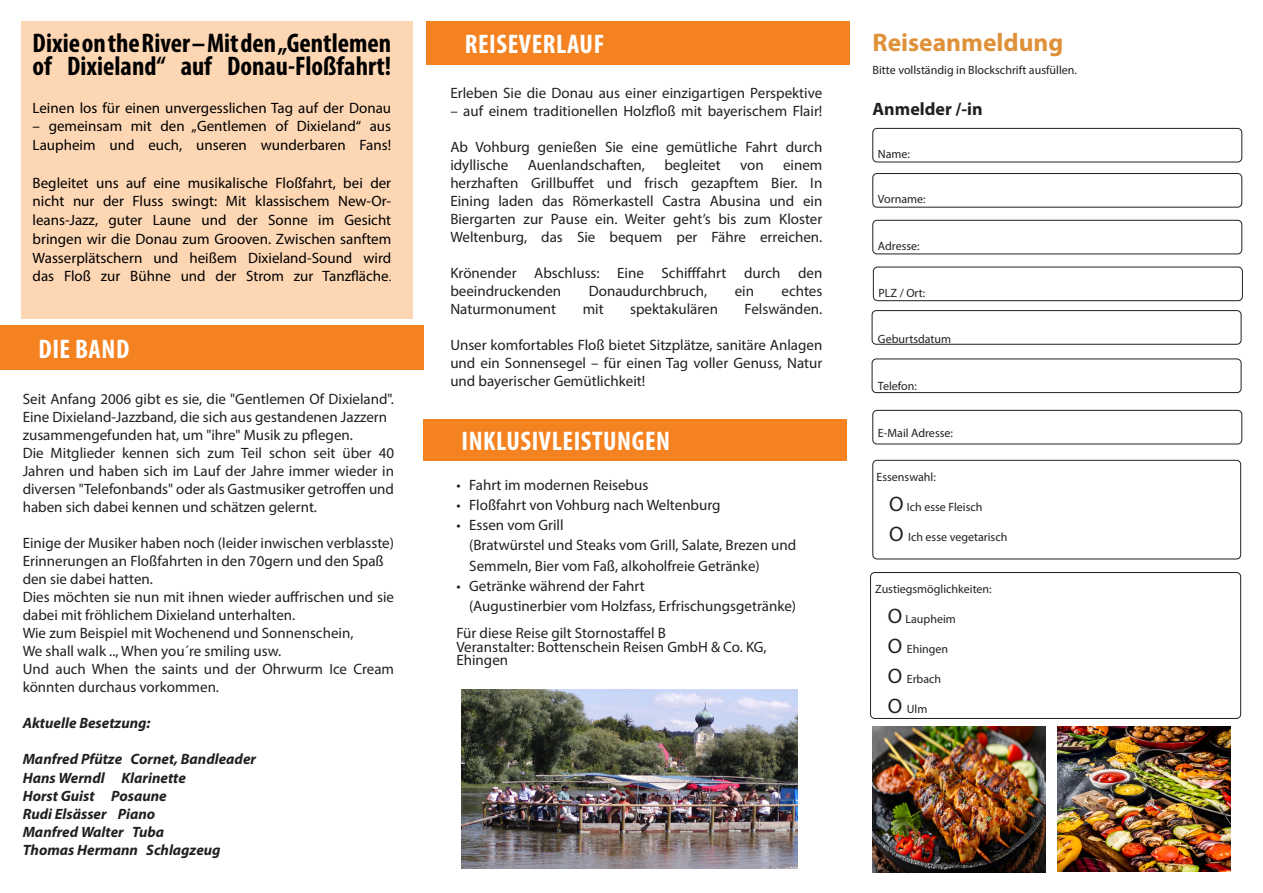
<style>
.page{position:relative;width:1263px;height:893px;background:#fff}
.page>*{position:absolute;margin:0;border:0;box-sizing:border-box;transform-origin:0 0}
.Text{font:700 condensed 27px "Myriad Pro";color:#000}
.Titel{font:700 condensed 27px "Myriad Pro";letter-spacing:.02em;color:#fff}
.t1{font:700 25.5px "Myriad Pro";color:#df913a}
.t2{font:700 18px "Myriad Pro";color:#231f20}
.Text-2{font:15px/18px "Myriad Pro";color:#231f20}
.Text-3{font:15px/18.8px "Myriad Pro";color:#000}
.Text-4{font:italic 700 15px "Myriad Pro";color:#231f20}
.t3{font:12px "Myriad Pro";color:#231f20}
.s1{font-size:12px}
.s2{font-size:21px}
</style>
<div class="page">
<div style="left:21px;top:21px;width:391px;height:298px;background:#fdd6b3"></div>
<div style="left:426px;top:21px;width:423px;height:44px;background:#f58220"></div>
<div style="left:423px;top:419px;width:423px;height:41px;background:#f58220"></div>
<div style="left:0;top:325px;width:423px;height:45px;background:#f58220"></div>
<div style="left:873px;top:128px;width:369px;height:34px;border:1px solid #231f20;border-radius:4px"></div>
<div style="left:872px;top:310px;width:369px;height:34px;border:1px solid #231f20;border-radius:4px"></div>
<div style="left:873px;top:267px;width:369px;height:34px;border:1px solid #231f20;border-radius:4px"></div>
<div style="left:872px;top:359px;width:369px;height:34px;border:1px solid #231f20;border-radius:4px"></div>
<div style="left:873px;top:220px;width:369px;height:34px;border:1px solid #231f20;border-radius:4px"></div>
<div style="left:873px;top:173px;width:369px;height:34px;border:1px solid #231f20;border-radius:4px"></div>
<div style="left:873px;top:410px;width:369px;height:34px;border:1px solid #231f20;border-radius:4px"></div>
<img style="left:461px;top:689px;width:336px;height:179px">
<div style="left:873px;top:460px;width:368px;height:99px;border:1px solid #231f20;border-radius:4px"></div>
<div style="left:870px;top:572px;width:371px;height:147px;border:1px solid #231f20;border-radius:4px"></div>
<img style="left:1058px;top:727px;width:173px;height:145px">
<img style="left:873px;top:726px;width:172px;height:146px">
<p class="Text" style="left:33px;top:26px;width:360px">Dixie on the River – Mit den „Gentlemen</p>
<p class="Text" style="left:33px;top:49px;width:360px">of Dixieland“ auf Donau-Floßfahrt!</p>
<p class="Text-3" style="left:33px;top:98px;width:360px">Leinen los für einen unvergesslichen Tag auf der Donau</p>
<p class="Text-3" style="left:33px;top:117px;width:360px">– gemeinsam mit den „Gentlemen of Dixieland“ aus<br>Laupheim und euch, unseren wunderbaren Fans!</p>
<p class="Text-3" style="left:33px;top:173px;width:360px;text-align:justify">Begleitet uns auf eine musikalische Floßfahrt, bei der nicht nur der Fluss swingt: Mit klassischem New-Or&shy;leans-Jazz, guter Laune und der Sonne im Gesicht bringen wir die Donau zum Grooven. Zwischen sanftem Wasserplätschern und heißem Dixieland-Sound wird das Floß zur Bühne und der Strom zur Tanzfläche<span class="s1">.</span></p>
<p class="Titel" style="left:39px;top:332px;width:92px">DIE BAND</p>
<p class="Text-2" style="left:23px;top:390px;width:373px">Seit Anfang 2006 gibt es sie, die "Gentlemen Of Dixieland".<br>Eine Dixieland-Jazzband, die sich aus gestandenen Jazzern</p>
<p class="Text-2" style="left:23px;top:426px;width:332px">zusammengefunden hat, um "ihre" Musik zu pflegen.</p>
<p class="Text-2" style="left:23px;top:444px;width:373px;text-align:justify">Die Mitglieder kennen sich zum Teil schon seit über 40<br>Jahren und haben sich im Lauf der Jahre immer wieder in diversen "Telefonbands" oder als Gastmusiker getroffen und haben sich dabei kennen und schätzen gelernt.</p>
<p class="Text-2" style="left:23px;top:534px;width:373px">Einige der Musiker haben noch (leider inwischen verblasste)<br>Erinnerungen an Floßfahrten in den 70gern und den Spaß</p>
<p class="Text-2" style="left:23px;top:570px;width:132px">den sie dabei hatten.</p>
<p class="Text-2" style="left:23px;top:588px;width:373px">Dies möchten sie nun mit ihnen wieder auffrischen und sie dabei mit fröhlichem Dixieland unterhalten.</p>
<p class="Text-2" style="left:23px;top:624px;width:332px">Wie zum Beispiel mit Wochenend und Sonnenschein,</p>
<p class="Text-2" style="left:23px;top:642px;width:260px">We shall walk .., When you´re smiling usw.</p>
<p class="Text-2" style="left:23px;top:660px;width:373px">Und auch When the saints und der Ohrwurm Ice Cream könnten durchaus vorkommen.</p>
<p class="Text-4" style="left:23px;top:714px;width:129px">Aktuelle Besetzung:</p>
<p class="Text-4" style="left:23px;top:750px;width:235px">Manfred Pfütze Cornet, Bandleader</p>
<p class="Text-4" style="left:23px;top:768px;width:165px">Hans Werndl Klarinette</p>
<p class="Text-4" style="left:23px;top:786px;width:146px">Horst Guist Posaune</p>
<p class="Text-4" style="left:23px;top:804px;width:134px">Rudi Elsässer Piano</p>
<p class="Text-4" style="left:23px;top:822px;width:143px">Manfred Walter Tuba</p>
<p class="Text-4" style="left:23px;top:840px;width:199px">Thomas Hermann Schlagzeug</p>
<p class="Titel" style="left:465px;top:27px;width:141px">REISEVERLAUF</p>
<p class="Text-2" style="left:450px;top:84px;width:373px">Erleben Sie die Donau aus einer einzigartigen Perspektive</p>
<p class="Text-2" style="left:450px;top:102px;width:374px">– auf einem traditionellen Holzfloß mit bayerischem Flair!</p>
<p class="Text-2" style="left:450px;top:138px;width:373px">Ab Vohburg genießen Sie eine gemütliche Fahrt durch idyllische</p>
<p class="Text-2" style="left:528px;top:156px;width:119px">Auenlandschaften,</p>
<p class="Text-2" style="left:664px;top:156px;width:58px">begleitet</p>
<p class="Text-2" style="left:740px;top:156px;width:25px">von</p>
<p class="Text-2" style="left:450px;top:156px;width:374px;text-align:justify;text-indent:333px">einem herzhaften Grillbuffet und frisch gezapftem Bier. In Eining laden das Römerkastell Castra Abusina und ein Biergarten zur Pause ein. Weiter geht’s bis zum Kloster Weltenburg, das Sie bequem per Fähre erreichen.</p>
<p class="Text-2" style="left:450px;top:264px;width:374px">Krönender Abschluss: Eine Schifffahrt durch den beeindruckenden</p>
<p class="Text-2" style="left:589px;top:282px;width:120px">Donaudurchbruch,</p>
<p class="Text-2" style="left:735px;top:282px;width:21px">ein</p>
<p class="Text-2" style="left:781px;top:282px;width:42px">echtes</p>
<p class="Text-2" style="left:450px;top:300px;width:107px">Naturmonument</p>
<p class="Text-2" style="left:583px;top:300px;width:22px">mit</p>
<p class="Text-2" style="left:630px;top:300px;width:89px">spektakulären</p>
<p class="Text-2" style="left:745px;top:300px;width:79px">Felswänden.</p>
<p class="Text-2" style="left:450px;top:336px;width:374px;text-align:justify">Unser komfortables Floß bietet Sitzplätze, sanitäre Anlagen und ein Sonnensegel – für einen Tag voller Genuss, Natur und bayerischer Gemütlichkeit!</p>
<p class="Titel" style="left:462px;top:424px;width:210px">INKLUSIVLEISTUNGEN</p>
<p class="Text-2" style="left:456px;top:475px;width:193px">• Fahrt im modernen Reisebus</p>
<p class="Text-2" style="left:456px;top:496px;width:266px">• Floßfahrt von Vohburg nach Weltenburg</p>
<p class="Text-2" style="left:456px;top:516px;width:109px">• Essen vom Grill</p>
<p class="Text-2" style="left:469px;top:536px;width:329px">(Bratwürstel und Steaks vom Grill, Salate, Brezen und</p>
<p class="Text-2" style="left:469px;top:556px;width:292px">Semmeln, Bier vom Faß, alkoholfreie Getränke)</p>
<p class="Text-2" style="left:456px;top:577px;width:190px">• Getränke während der Fahrt</p>
<p class="Text-2" style="left:469px;top:597px;width:328px">(Augustinerbier vom Holzfass, Erfrischungsgetränke)</p>
<p class="Text-2" style="left:456px;top:624px;width:211px">Für diese Reise gilt Stornostaffel B</p>
<p class="Text-2" style="left:456px;top:640px;width:312px;line-height:13.5px">Veranstalter: Bottenschein Reisen GmbH &amp; Co. KG,<br>Ehingen</p>
<p class="t1" style="left:873px;top:26px;width:192px">Reiseanmeldung</p>
<p class="t3" style="left:873px;top:62px;width:206px">Bitte vollständig in Blockschrift ausfüllen.</p>
<p class="t2" style="left:873px;top:98px;width:112px">Anmelder /-in</p>
<p class="t3" style="left:878px;top:146px;width:34px">Name:</p>
<p class="t3" style="left:878px;top:192px;width:49px">Vorname:</p>
<p class="t3" style="left:878px;top:238px;width:43px">Adresse:</p>
<p class="t3" style="left:878px;top:285px;width:48px">PLZ / Ort:</p>
<p class="t3" style="left:878px;top:331px;width:75px">Geburtsdatum</p>
<p class="t3" style="left:878px;top:379px;width:41px">Telefon:</p>
<p class="t3" style="left:878px;top:425px;width:77px">E-Mail Adresse:</p>
<p class="t3" style="left:876px;top:469px;width:61px">Essenswahl:</p>
<p class="t3" style="left:889px;top:499px;width:95px"><span class="s2">O</span> Ich esse Fleisch</p>
<p class="t3" style="left:889px;top:529px;width:120px"><span class="s2">O</span> Ich esse vegetarisch</p>
<p class="t3" style="left:875px;top:582px;width:118px">Zustiegsmöglichkeiten:</p>
<p class="t3" style="left:888px;top:612px;width:70px"><span class="s2">O</span> Laupheim</p>
<p class="t3" style="left:888px;top:642px;width:62px"><span class="s2">O</span> Ehingen</p>
<p class="t3" style="left:888px;top:672px;width:55px"><span class="s2">O</span> Erbach</p>
<p class="t3" style="left:888px;top:702px;width:41px"><span class="s2">O</span> Ulm</p>
</div>
